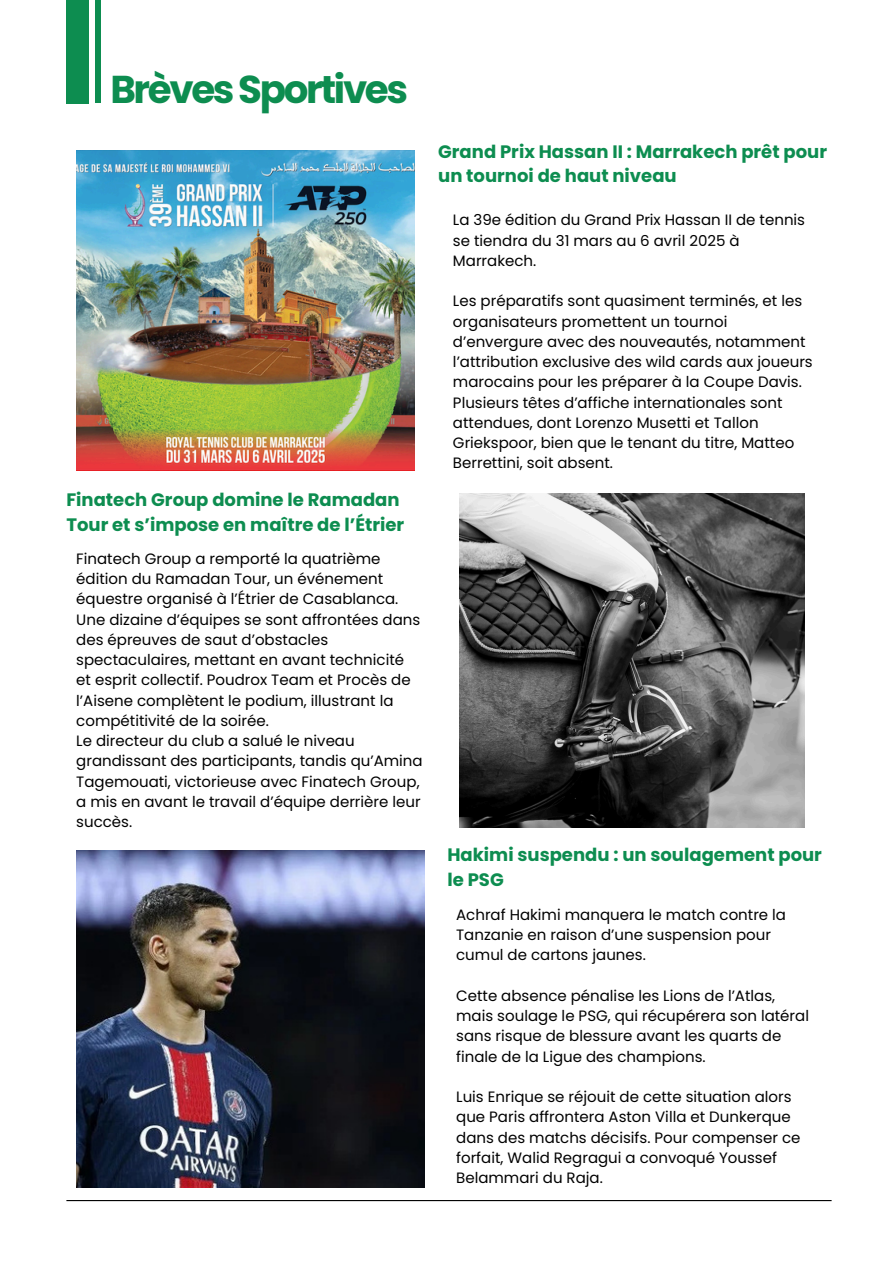
<style>
.page{position:relative;width:894px;height:1264px;background:#fff}
.page>*{position:absolute;margin:0;border:0;box-sizing:border-box;transform-origin:0 0}
.t1{font:700 38.85px "Poppins";letter-spacing:-.06em;color:#0d8d50}
.t2{font:700 18px/24.8px "Poppins";color:#0d8d50}
.t3{font:15px/20.2px "Poppins";color:#000}
</style>
<div class="page">
<img style="left:76px;top:151px;width:338px;height:319px">
<img style="left:76px;top:850px;width:348px;height:337px">
<img style="left:459px;top:493px;width:344px;height:334px">
<hr style="left:66px;top:1199px;width:765px;height:2px;background:#000">
<div style="left:67px;top:0;width:22px;height:104px;background:#0d8d50"></div>
<hr style="left:96px;top:0;width:4px;height:102px;background:#0d8d50">
<h1 class="t1" style="left:110px;top:62px;width:299px">BrèvesSportives</h1>
<p class="t2" style="left:66px;top:487px;width:339px">Finatech Group domine le Ramadan<br>Tour et s’impose en maître de l’Étrier</p>
<p class="t3" style="left:76px;top:548px;width:323px">Finatech Group a remporté la quatrième édition du Ramadan Tour, un événement équestre organisé à l’Étrier de Casablanca.</p>
<h2 class="t3" style="left:76px;top:609px;width:345px">Une dizaine d’équipes se sont affrontées dans des épreuves de saut d’obstacles spectaculaires, mettant en avant technicité</h2>
<p class="t3" style="left:76px;top:670px;width:336px">et esprit collectif. Poudrox Team et Procès de l’Aisene complètent le podium, illustrant la compétitivité de la soirée.</p>
<p class="t3" style="left:76px;top:730px;width:348px">Le directeur du club a salué le niveau grandissant des participants, tandis qu’Amina Tagemouati, victorieuse avec Finatech Group, a mis en avant le travail d’équipe derrière leur succès.</p>
<p class="t2" style="left:438px;top:139px;width:390px">Grand Prix Hassan II : Marrakech prêt pour un tournoi de haut niveau</p>
<p class="t3" style="left:453px;top:210px;width:353px">La 39e édition du Grand Prix Hassan II de tennis se tiendra du 31 mars au 6 avril 2025 à<br>Marrakech.</p>
<h2 class="t3" style="left:453px;top:291px;width:361px">Les préparatifs sont quasiment terminés, et les organisateurs promettent un tournoi d’envergure avec des nouveautés, notamment l’attribution exclusive des wild cards aux joueurs marocains pour les préparer à la Coupe Davis.<br>Plusieurs têtes d’affiche internationales sont attendues, dont Lorenzo Musetti et Tallon Griekspoor, bien que le tenant du titre, Matteo Berrettini, soit absent.</h2>
<h2 class="t2" style="left:447px;top:842px;width:376px">Hakimi suspendu : un soulagement pour le PSG</h2>
<p class="t3" style="left:456px;top:904px;width:331px">Achraf Hakimi manquera le match contre la<br>Tanzanie en raison d’une suspension pour cumul de cartons jaunes.</p>
<p class="t3" style="left:456px;top:985px;width:354px">Cette absence pénalise les Lions de l’Atlas, mais soulage le PSG, qui récupérera son latéral sans risque de blessure avant les quarts de finale de la Ligue des champions.</p>
<p class="t3" style="left:456px;top:1086px;width:345px">Luis Enrique se réjouit de cette situation alors que Paris affrontera Aston Villa et Dunkerque dans des matchs décisifs. Pour compenser ce forfait, Walid Regragui a convoqué Youssef Belammari du Raja.</p>
</div>
